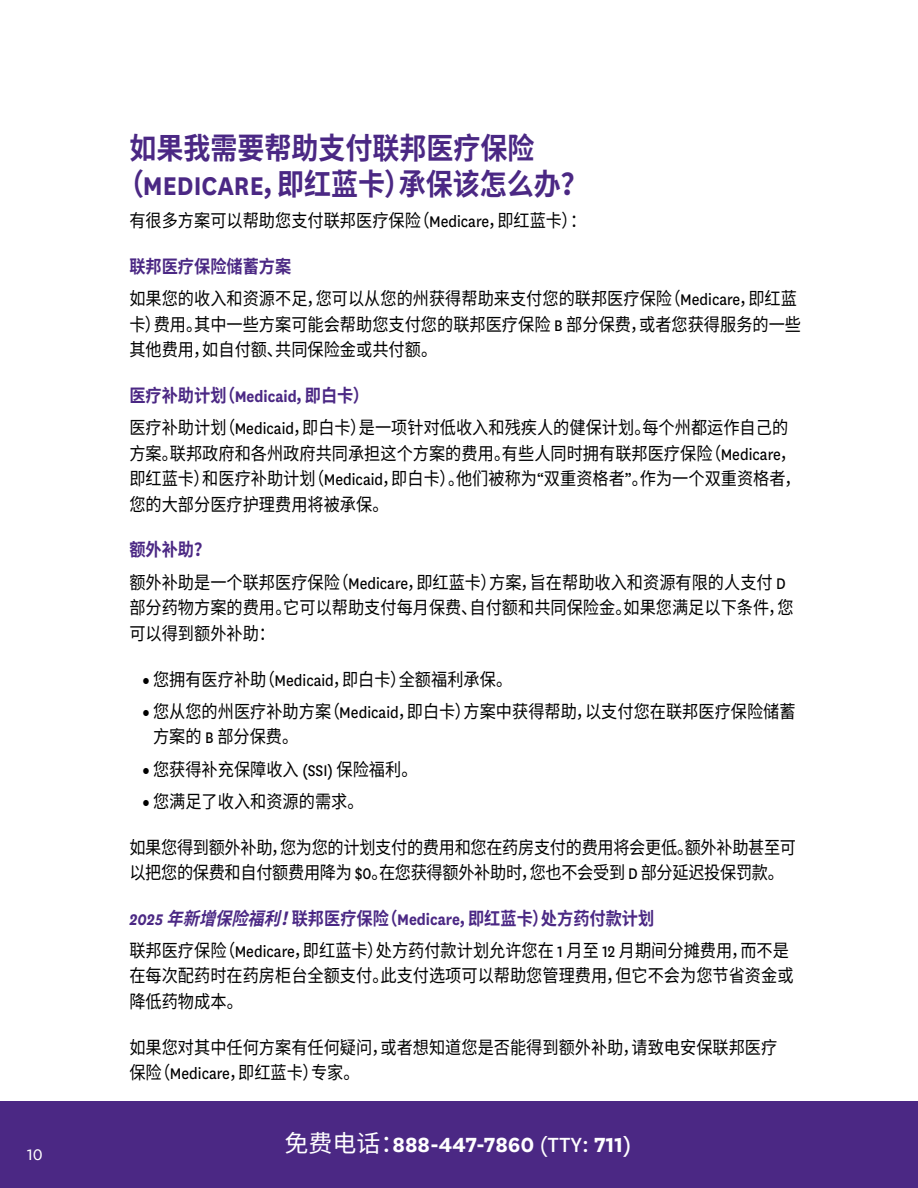
<style>
.page{position:relative;width:918px;height:1188px;background:#fff}
.page>*{position:absolute;margin:0;border:0;box-sizing:border-box;transform-origin:0 0}
.t1{font:700 30px/36px "Noto Sans CJ Ksc";color:#4b2884;scale:.9 1}
.t2{font:700 24px "National";color:#fff}
.t3{font:18px/25.5px "Noto Sans CJ Ksc";color:#000;scale:.9 1}
.t4{font:18px/25.5px "Noto Sans CJ Ksc";letter-spacing:-.02em;color:#000;scale:.9 1}
.t5{font:700 18px "Noto Sans CJ Ksc";color:#4b2884;scale:.9 1}
.t6{font:18px "National";color:#fff}
.s1{font-family:"National"}
.s2{font-family:"National";font-weight:900}
.s3{font-family:"National";font-style:italic}
.s4{font-style:italic}
.s5{font-family:"Noto Sans CJ Ksc";font-weight:400}
.s6{font-weight:400}
</style>
<div class="page">
<div style="left:0;top:1101px;width:918px;height:87px;background:#4b2884"></div>
<p class="t6" style="left:27px;top:1143px;width:17px">10</p>
<h2 class="t1" style="left:117px;top:131px;width:525px;text-indent:12px">如果我需要帮助支付联邦医疗保险（<span class="s1">MEDICARE</span>，即红蓝卡）承保该怎么办？</h2>
<p class="t3" style="left:129px;top:208px;width:509px">有很多方案可以帮助您支付联邦医疗保险（ <span class="s1">Medicare</span>，即红蓝卡）：</p>
<h3 class="t5" style="left:129px;top:256px;width:182px">联邦医疗保险储蓄方案</h3>
<p class="t3" style="left:129px;top:286px;width:748px">如果您的收入和资源不足，您可以从您的州获得帮助来支付您的联邦医疗保险（ <span class="s1">Medicare</span>，即红蓝卡）费用。其中一些方案可能会帮助您支付您的联邦医疗保险 <span class="s1">B</span> 部分保费，或者您获得服务的一些其他费用，如自付额、共同保险金或共付额。</p>
<h3 class="t5" style="left:129px;top:385px;width:268px">医疗补助计划（<span class="s1">Medicaid</span>，即白卡）</h3>
<p class="t3" style="left:129px;top:415px;width:748px">医疗补助计划（ <span class="s1">Medicaid</span>，即白卡）是一项针对低收入和残疾人的健保计划。每个州都运作自己的方案。联邦政府和各州政府共同承担这个方案的费用。有些人同时拥有联邦医疗保险（ <span class="s1">Medicare</span>，即红蓝卡）和医疗补助计划（ <span class="s1">Medicaid</span>，即白卡）。他们被称为 <span class="s1">“</span>双重资格者<span class="s1">”</span>。作为一个双重资格者，您的大部分医疗护理费用将被承保。</p>
<h3 class="t5" style="left:129px;top:540px;width:92px">额外补助？</h3>
<p class="t3" style="left:129px;top:570px;width:739px">额外补助是一个联邦医疗保险（ <span class="s1">Medicare</span>，即红蓝卡）方案，旨在帮助收入和资源有限的人支付 <span class="s1">D</span>部分药物方案的费用。它可以帮助支付每月保费、自付额和共同保险金。如果您满足以下条件，您可以得到额外补助：</p>
<p class="t3" style="left:143px;top:667px;width:412px"><span class="s2">•</span> 您拥有医疗补助（ <span class="s1">Medicaid</span>，即白卡）全额福利承保。</p>
<p class="t3" style="left:153px;top:699px;width:716px;text-indent:-10px"><span class="s2">•</span> 您从您的州医疗补助方案（ <span class="s1">Medicaid</span>，即白卡）方案中获得帮助，以支付您在联邦医疗保险储蓄方案的 <span class="s1">B</span> 部分保费。</p>
<p class="t3" style="left:143px;top:757px;width:307px"><span class="s2">•</span> 您获得补充保障收入 <span class="s1">(SSI)</span> 保险福利。</p>
<p class="t3" style="left:143px;top:789px;width:247px"><span class="s2">•</span> 您满足了收入和资源的需求。</p>
<p class="t4" style="left:129px;top:835px;width:742px">如果您得到额外补助，您为您的计划支付的费用和您在药房支付的费用将会更低。额外补助甚至可以把您的保费和自付额费用降为 <span class="s1">$0</span>。在您获得额外补助时，您也不会受到 <span class="s1">D</span> 部分延迟投保罚款。</p>
<h3 class="t5" style="left:129px;top:908px;width:585px"><span class="s3">2025</span> <span class="s4">年新增保险福利！</span>联邦医疗保险（<span class="s1">Medicare</span>，即红蓝卡）处方药付款计划</h3>
<p class="t3" style="left:129px;top:938px;width:740px">联邦医疗保险（ <span class="s1">Medicare</span>，即红蓝卡）处方药付款计划允许您在 <span class="s1">1</span> 月至 <span class="s1">12</span> 月期间分摊费用，而不是在每次配药时在药房柜台全额支付。此支付选项可以帮助您管理费用，但它不会为您节省资金或降低药物成本。</p>
<p class="t3" style="left:129px;top:1035px;width:721px">如果您对其中任何方案有任何疑问，或者想知道您是否能得到额外补助，请致电安保联邦医疗保险（<span class="s1">Medicare</span>，即红蓝卡）专家。</p>
<h2 class="t2" style="left:284px;top:1128px;width:348px"><span class="s5">免费电话：</span>888-447-7860 <span class="s6">(</span><span class="s6">TTY:</span> 711<span class="s6">)</span></h2>
</div>
